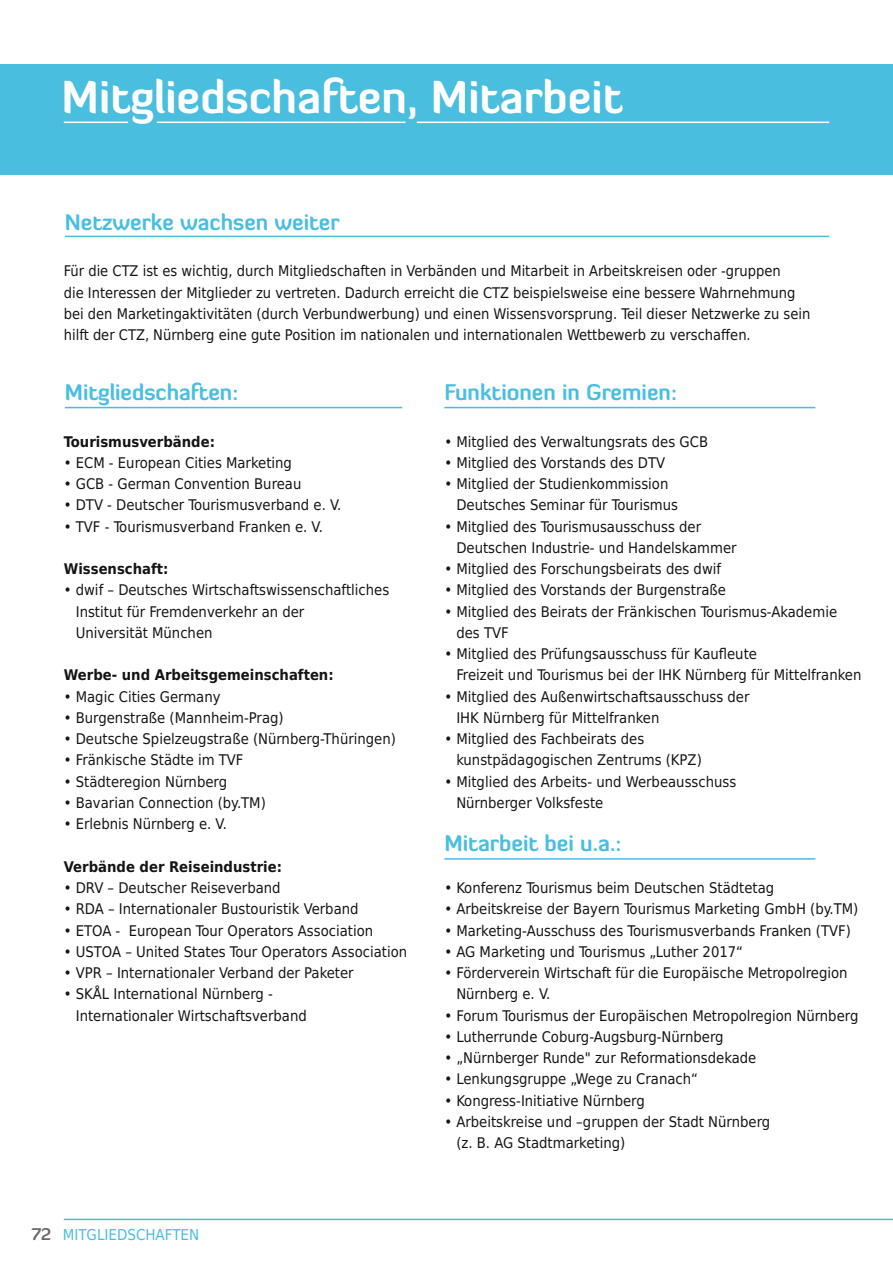
<style>
.page{position:relative;width:893px;height:1263px;background:#fff}
.page>*{position:absolute;margin:0;border:0;box-sizing:border-box;transform-origin:0 0}
.t1{font:700 45px "Diavlo";color:#fff}
.t2{font:700 22.05px "Diavlo";color:#49bedf}
.t3{font:700 16.5px "Diavlo";color:#686867}
.t4{font:15px "DejaVu Sans Condensed";color:#49bedf}
.t5{font:14.7px/21.3px "DejaVu Sans Condensed";color:#131413}
.t6{font:700 14.7px "DejaVu Sans Condensed";color:#131413}
</style>
<div class="page">
<hr style="left:64px;top:1219px;width:829px;height:1px;background:#49bedf">
<div style="left:0;top:64px;width:893px;height:110px;background:#49bedf"></div>
<hr style="left:64px;top:122px;width:64px;height:1px;background:#fff">
<hr style="left:157px;top:122px;width:249px;height:1px;background:#fff">
<hr style="left:417px;top:122px;width:412px;height:1px;background:#fff">
<hr style="left:65px;top:236px;width:764px;height:1px;background:#49bedf">
<hr style="left:65px;top:407px;width:337px;height:1px;background:#49bedf">
<hr style="left:444px;top:407px;width:371px;height:1px;background:#49bedf">
<hr style="left:444px;top:858px;width:371px;height:2px;background:#49bedf">
<h1 class="t1" style="left:62px;top:68px;width:563px">Mitgliedschaften, Mitarbeit</h1>
<h2 class="t2" style="left:65px;top:208px;width:276px">Netzwerke wachsen weiter</h2>
<p class="t5" style="left:64px;top:260px;width:748px">Für die CTZ ist es wichtig, durch Mitgliedschaften in Verbänden und Mitarbeit in Arbeitskreisen oder -gruppen<br>die Interessen der Mitglieder zu vertreten. Dadurch erreicht die CTZ beispielsweise eine bessere Wahrnehmung bei den Marketingaktivitäten (durch Verbundwerbung) und einen Wissensvorsprung. Teil dieser Netzwerke zu sein hilft der CTZ, Nürnberg eine gute Position im nationalen und internationalen Wettbewerb zu verschaffen.</p>
<h2 class="t2" style="left:65px;top:378px;width:174px">Mitgliedschaften:</h2>
<h2 class="t2" style="left:444px;top:378px;width:234px">Funktionen in Gremien:</h2>
<p class="t6" style="left:64px;top:429px;width:153px">Tourismusverbände:</p>
<p class="t5" style="left:64px;top:451px;width:230px">• ECM - European Cities Marketing</p>
<p class="t5" style="left:64px;top:472px;width:239px">• GCB - German Convention Bureau</p>
<p class="t5" style="left:64px;top:494px;width:279px">• DTV - Deutscher Tourismusverband e. V.</p>
<p class="t5" style="left:64px;top:515px;width:261px">• TVF - Tourismusverband Franken e. V.</p>
<p class="t6" style="left:64px;top:557px;width:106px">Wissenschaft:</p>
<p class="t5" style="left:76px;top:579px;width:315px;text-indent:-12px">• dwif – Deutsches Wirtschaftswissenschaftliches<br>Institut für Fremdenverkehr an der<br>Universität München</p>
<p class="t6" style="left:64px;top:663px;width:271px">Werbe- und Arbeitsgemeinschaften:</p>
<p class="t5" style="left:64px;top:685px;width:158px">• Magic Cities Germany</p>
<p class="t5" style="left:64px;top:706px;width:221px">• Burgenstraße (Mannheim-Prag)</p>
<p class="t5" style="left:64px;top:727px;width:334px">• Deutsche Spielzeugstraße (Nürnberg-Thüringen)</p>
<p class="t5" style="left:64px;top:749px;width:181px">• Fränkische Städte im TVF</p>
<p class="t5" style="left:64px;top:770px;width:165px">• Städteregion Nürnberg</p>
<p class="t5" style="left:64px;top:791px;width:204px">• Bavarian Connection (by.TM)</p>
<p class="t5" style="left:64px;top:812px;width:165px">• Erlebnis Nürnberg e. V.</p>
<p class="t6" style="left:64px;top:854px;width:220px">Verbände der Reiseindustrie:</p>
<p class="t5" style="left:64px;top:876px;width:218px">• DRV – Deutscher Reiseverband</p>
<p class="t5" style="left:64px;top:897px;width:296px">• RDA – Internationaler Bustouristik Verband</p>
<p class="t5" style="left:64px;top:919px;width:311px">• ETOA - European Tour Operators Association</p>
<p class="t5" style="left:64px;top:940px;width:345px">• USTOA – United States Tour Operators Association</p>
<p class="t5" style="left:64px;top:961px;width:291px">• VPR – Internationaler Verband der Paketer</p>
<p class="t5" style="left:76px;top:983px;width:232px;text-indent:-12px">• SKÅL International Nürnberg -<br>Internationaler Wirtschaftsverband</p>
<p class="t5" style="left:444px;top:430px;width:265px">• Mitglied des Verwaltungsrats des GCB</p>
<p class="t5" style="left:444px;top:451px;width:222px">• Mitglied des Vorstands des DTV</p>
<p class="t5" style="left:456px;top:472px;width:223px;text-indent:-12px">• Mitglied der Studienkommission<br>Deutsches Seminar für Tourismus</p>
<p class="t5" style="left:456px;top:515px;width:282px;text-indent:-12px">• Mitglied des Tourismusausschuss der<br>Deutschen Industrie- und Handelskammer</p>
<p class="t5" style="left:444px;top:557px;width:278px">• Mitglied des Forschungsbeirats des dwif</p>
<p class="t5" style="left:444px;top:579px;width:283px">• Mitglied des Vorstands der Burgenstraße</p>
<p class="t5" style="left:456px;top:600px;width:382px;text-indent:-12px">• Mitglied des Beirats der Fränkischen Tourismus-Akademie des TVF</p>
<p class="t5" style="left:456px;top:642px;width:406px;text-indent:-12px">• Mitglied des Prüfungsausschuss für Kaufleute<br>Freizeit und Tourismus bei der IHK Nürnberg für Mittelfranken</p>
<p class="t5" style="left:456px;top:685px;width:295px;text-indent:-12px">• Mitglied des Außenwirtschaftsausschuss der<br>IHK Nürnberg für Mittelfranken</p>
<p class="t5" style="left:456px;top:727px;width:247px;text-indent:-12px">• Mitglied des Fachbeirats des kunstpädagogischen Zentrums (KPZ)</p>
<p class="t5" style="left:456px;top:770px;width:281px;text-indent:-12px">• Mitglied des Arbeits- und Werbeausschuss<br>Nürnberger Volksfeste</p>
<h2 class="t2" style="left:444px;top:828px;width:178px">Mitarbeit bei u.a.:</h2>
<p class="t5" style="left:444px;top:876px;width:331px">• Konferenz Tourismus beim Deutschen Städtetag</p>
<p class="t5" style="left:444px;top:898px;width:415px">• Arbeitskreise der Bayern Tourismus Marketing GmbH (by.TM)</p>
<p class="t5" style="left:444px;top:919px;width:408px">• Marketing-Ausschuss des Tourismusverbands Franken (TVF)</p>
<p class="t5" style="left:444px;top:940px;width:300px">• AG Marketing und Tourismus „Luther 2017“</p>
<p class="t5" style="left:456px;top:961px;width:393px;text-indent:-12px">• Förderverein Wirtschaft für die Europäische Metropolregion<br>Nürnberg e. V.</p>
<p class="t5" style="left:444px;top:1004px;width:416px">• Forum Tourismus der Europäischen Metropolregion Nürnberg</p>
<p class="t5" style="left:444px;top:1025px;width:281px">• Lutherrunde Coburg-Augsburg-Nürnberg</p>
<p class="t5" style="left:444px;top:1046px;width:313px">• „Nürnberger Runde" zur Reformationsdekade</p>
<p class="t5" style="left:444px;top:1068px;width:255px">• Lenkungsgruppe „Wege zu Cranach“</p>
<p class="t5" style="left:444px;top:1089px;width:202px">• Kongress-Initiative Nürnberg</p>
<p class="t5" style="left:456px;top:1110px;width:315px;text-indent:-12px">• Arbeitskreise und –gruppen der Stadt Nürnberg (z. B. AG Stadtmarketing)</p>
<p class="t3" style="left:32px;top:1223px;width:21px">72</p>
<p class="t4" style="left:63px;top:1222px;width:138px">MITGLIEDSCHAFTEN</p>
</div>
